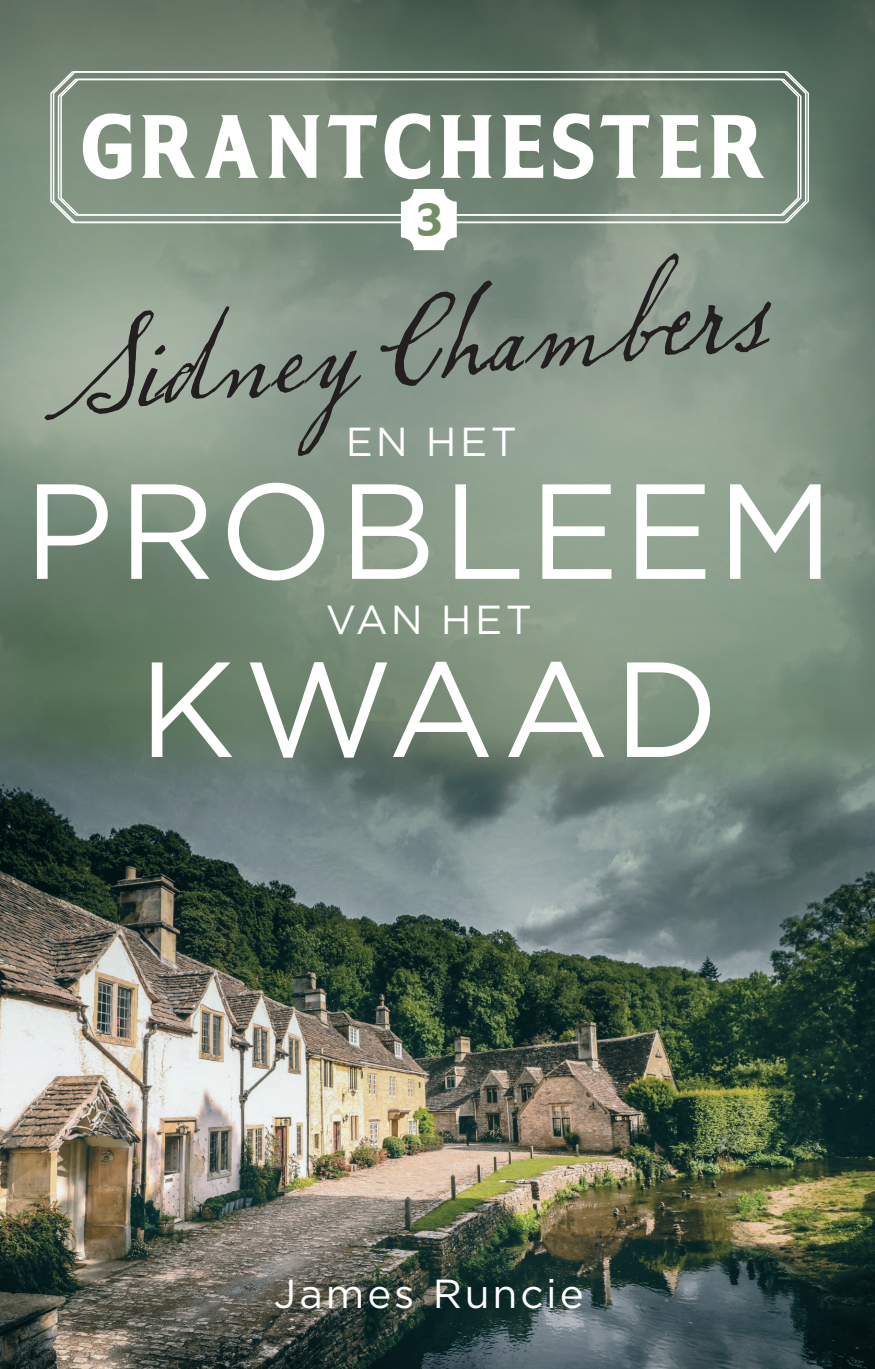
<style>
.page{position:relative;width:875px;height:1369px;background:#fff}
.page>*{position:absolute;margin:0;border:0;box-sizing:border-box;transform-origin:0 0}
.t1{font:135px/178px "Gotham";letter-spacing:.03em;color:#fff;text-align:center}
.t2{font:107.1px "Dear Sarah";color:#231f20;scale:.82 1}
.t3{font:700 81px "Altona";letter-spacing:.1em;color:#fff}
.t4{font:700 42.3px "Altona";color:#748e63}
.t5{font:40.5px "Gotham";letter-spacing:.07em;color:#fff}
</style>
<div class="page">
<img style="left:0;top:0;width:874px;height:1369px">
<svg style="left:49px;top:70px;width:758px;height:155px"></svg>
<svg style="left:57px;top:77px;width:742px;height:139px;background:#798a79"></svg>
<svg style="left:401px;top:189px;width:55px;height:61px"></svg>
<h3 class="t3" style="left:79px;top:95px;width:684px">GRANTCHESTER</h3>
<p class="t4" style="left:414px;top:193px;width:29px">3</p>
<h2 class="t2" style="left:40px;top:312px;width:881px;rotate:-5deg">Sidney Chambers</h2>
<p class="t5" style="left:346px;top:419px;width:173px">EN HET</p>
<h1 class="t1" style="left:24px;top:440px;width:811px">PROBLEEM<br>KWAAD</h1>
<p class="t5" style="left:325px;top:598px;width:208px">VAN HET</p>
<p class="t5" style="left:274px;top:1272px;width:311px">James Runcie</p>
</div>
